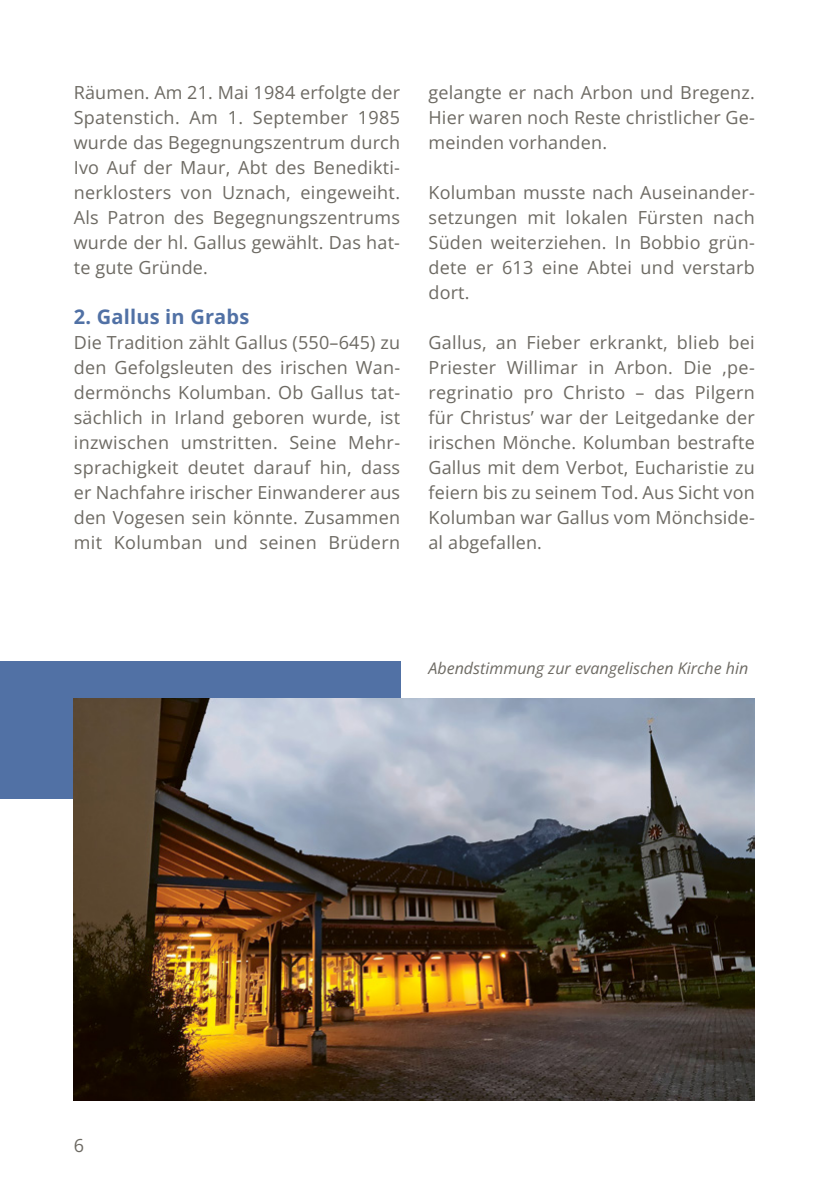
<style>
.page{position:relative;width:840px;height:1191px;background:#fff}
.page>*{position:absolute;margin:0;border:0;box-sizing:border-box;transform-origin:0 0}
.t1{font:700 20px "Open Sans";letter-spacing:.01em;color:#5171a5}
.t2{font:18px/25px "Open Sans";letter-spacing:.01em;color:#6d6a63;text-align:justify}
.t3{font:italic 16px "Open Sans";color:#6d6a63}
</style>
<div class="page">
<div style="left:0;top:661px;width:400px;height:138px;background:#5171a5"></div>
<img style="left:74px;top:699px;width:680px;height:401px">
<p class="t2" style="left:74px;top:79px;width:328px">Räumen. Am 21. Mai 1984 erfolgte der Spatenstich. Am 1. September 1985 wurde das Begegnungszentrum durch Ivo Auf der Maur, Abt des Benedikti&shy;nerklosters von Uznach, eingeweiht.<br>Als Patron des Begegnungszentrums wurde der hl. Gallus gewählt. Das hat&shy;te gute Gründe.</p>
<p class="t1" style="left:74px;top:303px;width:177px">2. Gallus in Grabs</p>
<p class="t2" style="left:74px;top:329px;width:328px">Die Tradition zählt Gallus (550–645) zu den Gefolgsleuten des irischen Wan&shy;dermönchs Kolumban. Ob Gallus tat&shy;sächlich in Irland geboren wurde, ist inzwischen umstritten. Seine Mehr&shy;sprachigkeit deutet darauf hin, dass er Nachfahre irischer Einwanderer aus den Vogesen sein könnte. Zusammen mit Kolumban und seinen Brüdern</p>
<p class="t2" style="left:428px;top:79px;width:328px">gelangte er nach Arbon und Bregenz.<br>Hier waren noch Reste christlicher Ge&shy;meinden vorhanden.</p>
<p class="t2" style="left:428px;top:179px;width:328px">Kolumban musste nach Auseinander&shy;setzungen mit lokalen Fürsten nach Süden weiterziehen. In Bobbio grün&shy;dete er 613 eine Abtei und verstarb dort.</p>
<p class="t2" style="left:428px;top:329px;width:328px">Gallus, an Fieber erkrankt, blieb bei Priester Willimar in Arbon. Die ‚pe&shy;regrinatio pro Christo – das Pilgern für Christus’ war der Leitgedanke der irischen Mönche. Kolumban bestrafte Gallus mit dem Verbot, Eucharistie zu feiern bis zu seinem Tod. Aus Sicht von Kolumban war Gallus vom Mönchside&shy;al abgefallen.</p>
<p class="t3" style="left:428px;top:657px;width:321px">Abendstimmung zur evangelischen Kirche hin</p>
<p class="t2" style="left:74px;top:1133px;width:12px">6</p>
</div>
